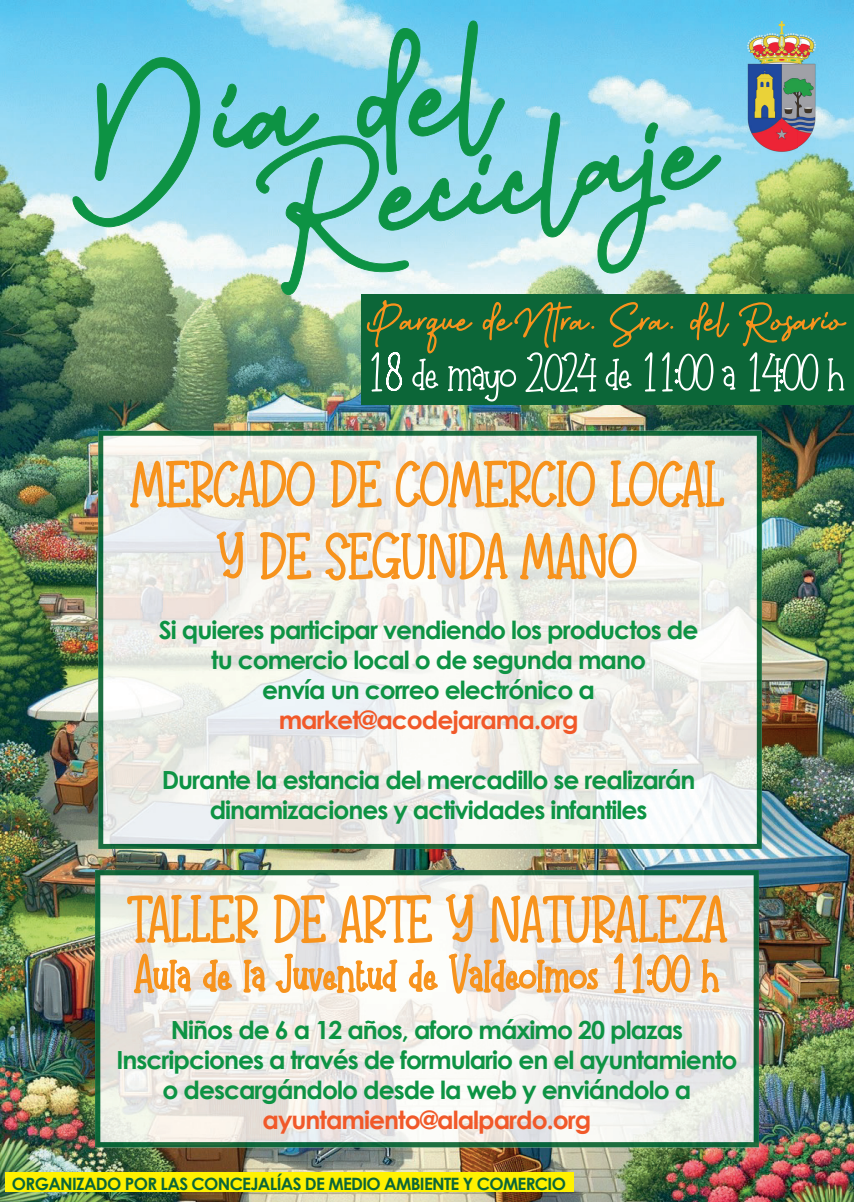
<style>
.page{position:relative;width:854px;height:1202px;background:#fff}
.page>*{position:absolute;margin:0;border:0;box-sizing:border-box;transform-origin:0 0}
.t1{font:63px "Better Yesterday";color:#f7931d}
.t2{font:60.4px "Adelaide&Georgie Demo Version";color:#f7931d}
.t3{font:59px/72px "Adelaide&Georgie Demo Version";color:#f7931d;text-align:center}
.t4{font:51.4px "Adelaide&Georgie Demo Version";letter-spacing:-.04em;color:#fff}
.t5{font:49.7px "Adelaide&Georgie Demo Version";color:#f7931d}
.t6{font:700 25px/30px "Century Gothic";letter-spacing:-.04em;color:#0d9344;text-align:center}
.t7{font:700 25px "Century Gothic";letter-spacing:-.04em;color:#f15929}
.t8{font:700 17px "Century Gothic";letter-spacing:-.04em;color:#0c6638}
</style>
<div class="page">
<img style="left:0;top:0;width:853px;height:1202px">
<div style="left:6px;top:1172px;width:568px;height:20px;background:#fff101"></div>
<img style="left:734px;top:20px;width:94px;height:134px">
<div style="left:361px;top:294px;width:492px;height:111px;background:#0c6638"></div>
<svg style="left:72px;top:56px;width:132px;height:172px;background:#7ccbce"></svg>
<svg style="left:213px;top:21px;width:508px;height:274px;background:#8cd0d2"></svg>
<img style="left:98px;top:431px;width:663px;height:418px">
<img style="left:95px;top:870px;width:663px;height:277px">
<img style="left:126px;top:349px;width:602px;height:853px">
<h1 class="t1" style="left:370px;top:290px;width:473px">Parque de Ntra. Sra. del Rosario</h1>
<h3 class="t4" style="left:366px;top:351px;width:479px">18 de mayo 2024 de 11:00 a 14:00 h</h3>
<h3 class="t3" style="left:131px;top:453px;width:593px">MERCADO DE COMERCIO LOCAL<br>Y DE SEGUNDA MANO</h3>
<p class="t6" style="left:159px;top:614px;width:540px">Si quieres participar vendiendo los productos de tu comercio local o de segunda mano<br>envía un correo electrónico a</p>
<p class="t7" style="left:279px;top:701px;width:301px">market@acodejarama.org</p>
<p class="t6" style="left:162px;top:764px;width:535px">Durante la estancia del mercadillo se realizarán dinamizaciones y actividades infantiles</p>
<h2 class="t2" style="left:128px;top:894px;width:599px">TALLER DE ARTE Y NATURALEZA</h2>
<h3 class="t5" style="left:135px;top:953px;width:585px">Aula de la Juventud de Valdeolmos 11:00 h</h3>
<p class="t6" style="left:116px;top:1014px;width:622px">Niños de 6 a 12 años, aforo máximo 20 plazas<br>Inscripciones a través de formulario en el ayuntamiento o descargándolo desde la web y enviándolo a</p>
<p class="t7" style="left:262px;top:1101px;width:330px">ayuntamiento@alalpardo.org</p>
<p class="t8" style="left:12px;top:1171px;width:555px">ORGANIZADO POR LAS CONCEJALÍAS DE MEDIO AMBIENTE Y COMERCIO</p>
</div>
